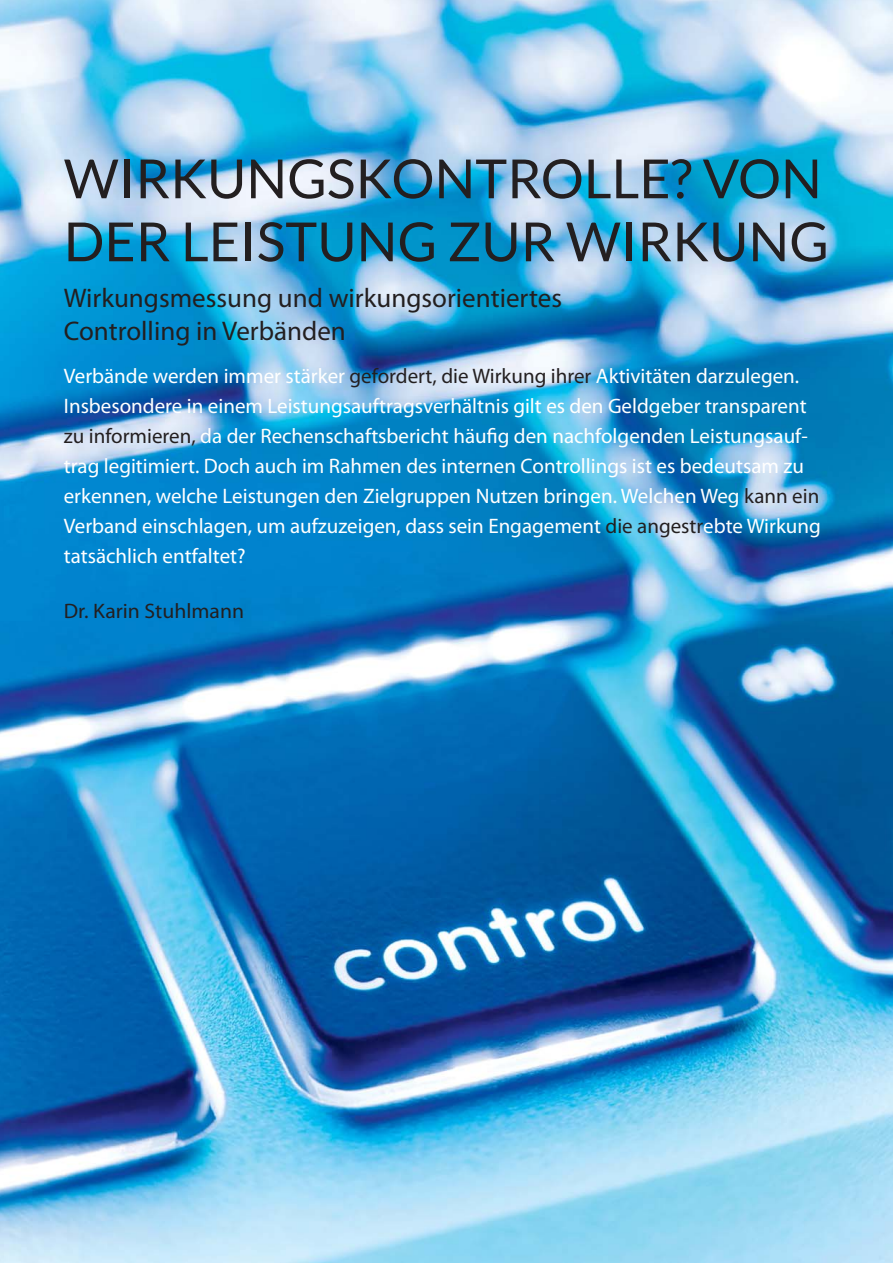
<style>
.page{position:relative;width:893px;height:1263px;background:#fff}
.page>*{position:absolute;margin:0;border:0;box-sizing:border-box;transform-origin:0 0}
.t1{font:54px/63px "Lato";color:#231f20}
.t2{font:27px/33px "Myriad Pro";color:#231f20}
.t3{font:21px/30px "Myriad Pro";color:#fff}
.t4{font:21px "Myriad Pro";color:#231f20}
.s1{color:#231f20}
</style>
<div class="page">
<img style="left:0;top:0;width:893px;height:1263px">
<h1 class="t1" style="left:64px;top:146px;width:767px">WIRKUNGSKONTROLLE? VON<br>DER LEISTUNG ZUR WIRKUNG</h1>
<p class="t2" style="left:64px;top:284px;width:500px">Wirkungsmessung und wirkungsorientiertes<br>Controlling in Verbänden</p>
<p class="t3" style="left:64px;top:363px;width:759px">Verbände werden immer stärker <span class="s1">gefordert, die Wirkung ihrer</span> Aktivitäten darzulegen.<br>Insbesondere in einem Leistungsauftragsverhältnis gilt es den Geldgeber transparent <span class="s1">zu informieren,</span> da der Rechenschaftsbericht häufig den nachfolgenden Leistungsauf&shy;trag legitimiert. Doch auch im Rahmen des internen Controllings ist es bedeutsam zu erkennen, welche Leistungen den Zielgruppen Nutzen bringen. Welchen Weg <span class="s1">kann ein </span>Verband einschlagen, um aufzuzeigen, dass sein Engagement <span class="s1">die angestr</span>ebte Wirkung tatsächlich entfaltet?</p>
<p class="t4" style="left:64px;top:603px;width:182px">Dr. Karin Stuhlmann</p>
</div>
